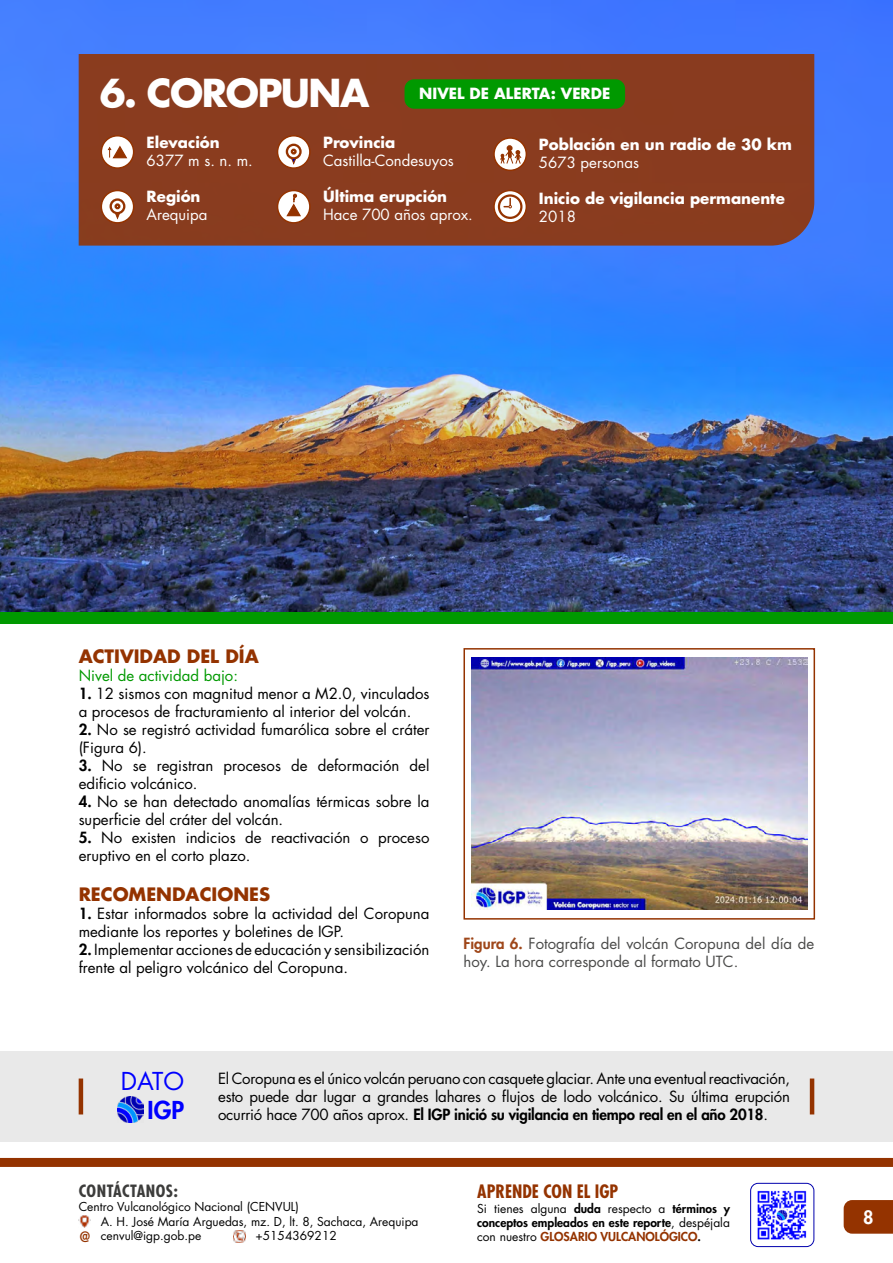
<style>
.page{position:relative;width:893px;height:1263px;background:#fff}
.page>*{position:absolute;margin:0;border:0;box-sizing:border-box;transform-origin:0 0}
.t1{font:700 37.5px "Futura Std";letter-spacing:-.04em;color:#fff}
.t2{font:24px "Futura Std";color:#00f}
.t3{font:800 24px "Futura Std";color:#00f}
.t4{font:700 18px "Futura Std";color:#943300}
.t5{font:700 condensed 18px "Futura Std";color:#943300}
.t6{font:800 18px "Futura Std";color:#fff}
.t7{font:700 condensed 16.5px "Futura Std";letter-spacing:.03em;color:#3c3c3b}
.t8{font:15px/18px "Futura Std";color:#000}
.t9{font:700 15px "Futura Std";color:#fff}
.t10{font:15px/18px "Futura Std";color:#4a4a49}
.t11{font:15px "Futura Std";color:#fff}
.t12{font:15px "Futura Std";color:#090}
.t13{font:500 condensed 13.95px "Futura";color:#943300}
.t14{font:12px/14.4px "Futura Std";color:#000}
.t15{font:800 12px/14.4px "Futura Std";color:#000}
.t16{font:800 12px "Futura Std";color:#943300}
.s1{font-weight:800}
.s2{font-weight:800;color:#9f471a}
.s3{font-weight:400}
.s4{font-weight:400;color:#000}
.s5{color:#000}
</style>
<div class="page">
<svg style="left:844px;top:1200px;width:49px;height:34px;background:#963807"></svg>
<img style="left:757px;top:1190px;width:50px;height:50px">
<div style="left:750px;top:1183px;width:64px;height:64px;border:1px solid #0000ad;border-radius:7px"></div>
<svg style="left:79px;top:1216px;width:12px;height:11px"></svg>
<svg style="left:233px;top:1230px;width:12px;height:12px"></svg>
<div style="left:0;top:1158px;width:893px;height:9px;background:#943300"></div>
<img style="left:0;top:0;width:893px;height:612px">
<div style="left:79px;top:54px;width:735px;height:192px;background:#8a3c1f"></div>
<div style="left:404px;top:79px;width:221px;height:30px;background:#090;border-radius:9px"></div>
<div style="left:101px;top:136px;width:33px;height:32px;background:#fff;border-radius:50%"></div>
<div style="left:101px;top:135px;width:33px;height:34px;border:2px solid #943300;border-radius:50%"></div>
<svg style="left:107px;top:145px;width:21px;height:14px"></svg>
<svg style="left:101px;top:190px;width:33px;height:33px"></svg>
<div style="left:101px;top:190px;width:33px;height:34px;border:2px solid #943300;border-radius:50%"></div>
<svg style="left:111px;top:200px;width:13px;height:13px"></svg>
<div style="left:110px;top:198px;width:15px;height:16px;border:2px solid #943300;border-radius:50%"></div>
<svg style="left:115px;top:203px;width:5px;height:16px"></svg>
<div style="left:278px;top:136px;width:32px;height:32px;background:#fff;border-radius:50%"></div>
<div style="left:277px;top:135px;width:34px;height:34px;border:2px solid #943300;border-radius:50%"></div>
<svg style="left:287px;top:145px;width:13px;height:13px"></svg>
<div style="left:286px;top:144px;width:16px;height:16px;border:2px solid #943300;border-radius:50%"></div>
<svg style="left:291px;top:149px;width:6px;height:15px"></svg>
<svg style="left:278px;top:190px;width:32px;height:33px"></svg>
<div style="left:277px;top:190px;width:34px;height:34px;border:2px solid #943300;border-radius:50%"></div>
<svg style="left:285px;top:194px;width:17px;height:23px"></svg>
<svg style="left:494px;top:138px;width:32px;height:32px"></svg>
<div style="left:493px;top:137px;width:34px;height:34px;border:2px solid #943300;border-radius:50%"></div>
<svg style="left:500px;top:145px;width:22px;height:19px"></svg>
<svg style="left:494px;top:191px;width:32px;height:32px"></svg>
<div style="left:493px;top:190px;width:34px;height:34px;border:2px solid #943300;border-radius:50%"></div>
<svg style="left:499px;top:195px;width:22px;height:23px"></svg>
<div style="left:498px;top:194px;width:24px;height:25px;border:2px solid #943300;border-radius:50%"></div>
<svg style="left:504px;top:198px;width:8px;height:10px"></svg>
<img style="left:471px;top:658px;width:336px;height:252px">
<div style="left:463px;top:648px;width:352px;height:272px;border:2px solid #943300"></div>
<div style="left:0;top:1051px;width:893px;height:90px;background:#e9e9e9"></div>
<div style="left:0;top:612px;width:893px;height:12px;background:#090"></div>
<img style="left:118px;top:1096px;width:26px;height:26px">
<hr style="left:79px;top:1078px;width:4px;height:36px;background:#943300">
<hr style="left:810px;top:1078px;width:4px;height:36px;background:#943300">
<h1 class="t1" style="left:100px;top:68px;width:271px">6. COROPUNA</h1>
<p class="t9" style="left:419px;top:83px;width:193px">NIVEL DE ALERTA: VERDE</p>
<p class="t9" style="left:147px;top:133px;width:75px">Elevación</p>
<p class="t11" style="left:147px;top:151px;width:108px">6377 m s. n. m.</p>
<p class="t9" style="left:147px;top:187px;width:55px">Región</p>
<p class="t11" style="left:147px;top:205px;width:62px">Arequipa</p>
<p class="t9" style="left:323px;top:133px;width:74px">Provincia</p>
<p class="t11" style="left:323px;top:151px;width:132px">Castilla-Condesuyos</p>
<p class="t9" style="left:323px;top:187px;width:126px">Última erupción</p>
<p class="t11" style="left:323px;top:205px;width:151px">Hace 700 años aprox.</p>
<p class="t9" style="left:539px;top:134px;width:255px">Población en un radio de 30 km</p>
<p class="t11" style="left:539px;top:153px;width:102px">5673 personas</p>
<p class="t9" style="left:539px;top:188px;width:247px">Inicio de vigilancia permanente</p>
<p class="t11" style="left:539px;top:207px;width:38px">2018</p>
<p class="t4" style="left:79px;top:644px;width:182px">ACTIVIDAD DEL DÍA</p>
<p class="t12" style="left:79px;top:666px;width:161px">Nivel de actividad bajo:</p>
<p class="t8" style="left:79px;top:685px;width:352px"><span class="s1">1.</span> 12 sismos con magnitud menor a M2.0, vinculados a procesos de fracturamiento al interior del volcán.</p>
<p class="t8" style="left:79px;top:721px;width:352px"><span class="s1">2.</span> No se registró actividad fumarólica sobre el cráter (Figura 6).</p>
<p class="t8" style="left:79px;top:757px;width:352px"><span class="s1">3.</span> No se registran procesos de deformación del edificio volcánico.</p>
<p class="t8" style="left:79px;top:793px;width:352px"><span class="s1">4.</span> No se han detectado anomalías térmicas sobre la superficie del cráter del volcán.</p>
<p class="t8" style="left:79px;top:829px;width:352px"><span class="s1">5.</span> No existen indicios de reactivación o proceso eruptivo en el corto plazo.</p>
<p class="t4" style="left:79px;top:882px;width:193px">RECOMENDACIONES</p>
<p class="t8" style="left:79px;top:904px;width:352px"><span class="s1">1.</span> Estar informados sobre la actividad del Coropuna mediante los reportes y boletines de IGP.</p>
<p class="t8" style="left:79px;top:940px;width:352px"><span class="s1">2.</span> Implementar acciones de educación y sensibilización frente al peligro volcánico del Coropuna.</p>
<p class="t10" style="left:463px;top:935px;width:352px"><span class="s2">Figura 6.</span> Fotografía del volcán Coropuna del día de hoy. La hora corresponde al formato UTC.</p>
<h2 class="t2" style="left:121px;top:1066px;width:65px">DATO</h2>
<h2 class="t3" style="left:148px;top:1095px;width:38px">IGP</h2>
<p class="t8" style="left:218px;top:1070px;width:573px;text-align:justify">El Coropuna es el único volcán peruano con casquete glaciar. Ante una eventual reactivación, esto puede dar lugar a grandes lahares o flujos de lodo volcánico. Su última erupción ocurrió hace 700 años aprox. <span class="s1">El IGP inició su vigilancia en tiempo real en el año 2018</span>.</p>
<p class="t7" style="left:79px;top:1180px;width:101px">CONTÁCTANOS:</p>
<p class="t14" style="left:101px;top:1200px;width:319px;text-indent:-22px">Centro Vulcanológico Nacional (CENVUL)<br>A. H. José María Arguedas, mz. D, lt. 8, Sachaca, Arequipa cenvul@igp.gob.pe</p>
<p class="t5" style="left:477px;top:1180px;width:143px">APRENDE CON EL IGP</p>
<p class="t15" style="left:477px;top:1201px;width:254px"><span class="s3">Si tienes alguna</span> duda <span class="s3">respecto a</span> términos y conceptos empleados en este reporte<span class="s3">, despéjala</span></p>
<p class="t13" style="left:80px;top:1228px;width:12px">@</p>
<p class="t16" style="left:477px;top:1229px;width:225px"><span class="s4">con nuestro</span> GLOSARIO VULCANOLÓGICO<span class="s5">.</span></p>
<p class="t14" style="left:255px;top:1228px;width:83px">+5154369212</p>
<p class="t6" style="left:863px;top:1205px;width:12px">8</p>
</div>
